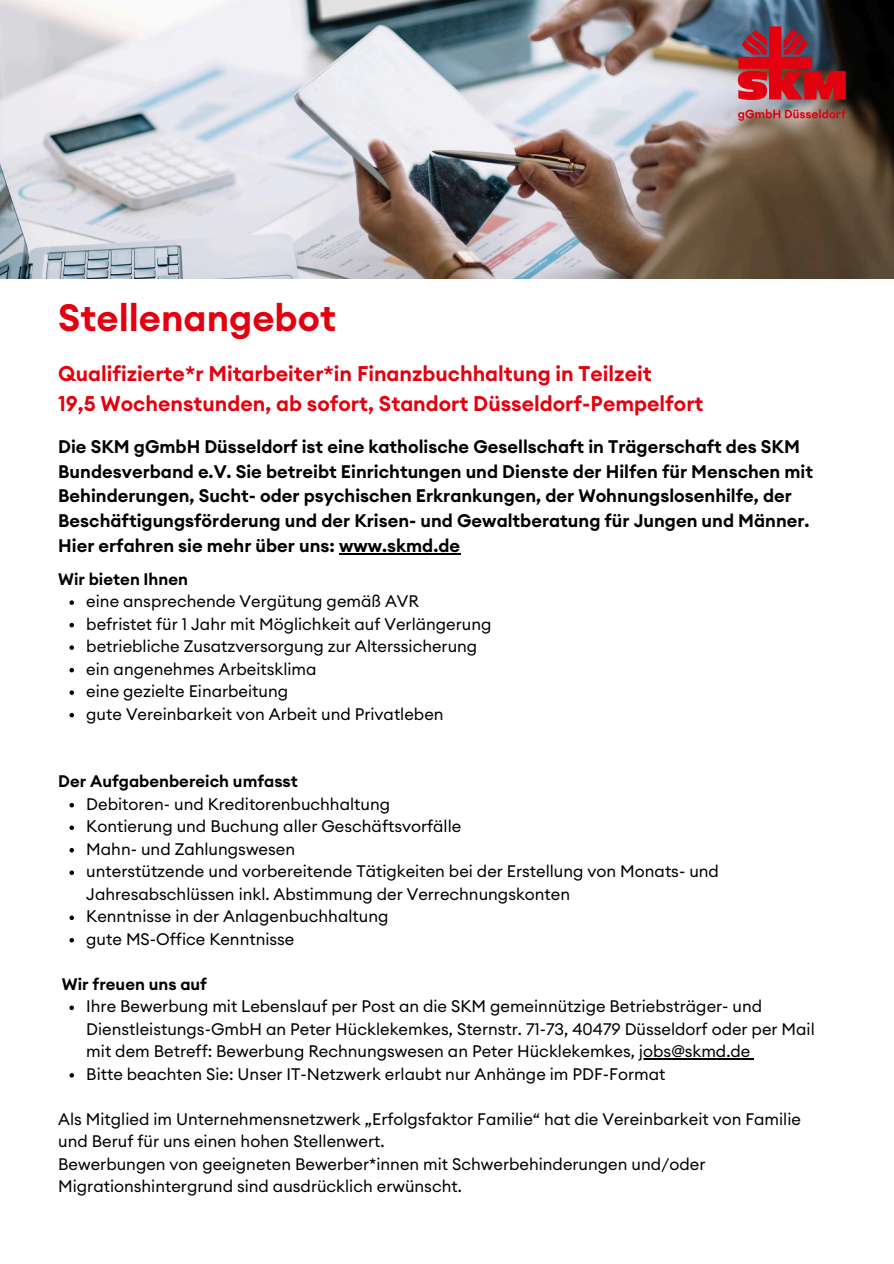
<style>
.page{position:relative;width:894px;height:1264px;background:#fff}
.page>*{position:absolute;margin:0;border:0;box-sizing:border-box;transform-origin:0 0}
.t1{font:600 37.5px "Euclid Circular A";color:#e3000f}
.t2{font:600 21px/29.2px "Euclid Circular A";color:#e3000f}
.t3{font:600 18px/24.8px "Euclid Circular A";color:#000}
.t4{font:16.5px/22.5px "Euclid Circular A";color:#000}
.t5{font:600 16.5px "Euclid Circular A";color:#000}
</style>
<div class="page">
<img style="left:0;top:0;width:893px;height:278px">
<img style="left:732px;top:22px;width:117px;height:103px">
<hr style="left:339px;top:553px;width:121px;height:1px;background:#000">
<svg style="left:69px;top:600px;width:5px;height:5px"></svg>
<svg style="left:69px;top:623px;width:5px;height:4px"></svg>
<svg style="left:69px;top:645px;width:5px;height:5px"></svg>
<svg style="left:69px;top:668px;width:5px;height:4px"></svg>
<svg style="left:69px;top:690px;width:5px;height:5px"></svg>
<svg style="left:69px;top:713px;width:5px;height:4px"></svg>
<svg style="left:69px;top:803px;width:5px;height:4px"></svg>
<svg style="left:69px;top:825px;width:5px;height:5px"></svg>
<svg style="left:69px;top:848px;width:5px;height:4px"></svg>
<svg style="left:69px;top:870px;width:5px;height:5px"></svg>
<svg style="left:69px;top:915px;width:5px;height:5px"></svg>
<svg style="left:69px;top:938px;width:5px;height:4px"></svg>
<svg style="left:69px;top:1005px;width:5px;height:5px"></svg>
<hr style="left:638px;top:1058px;width:112px;height:1px;background:#000">
<svg style="left:69px;top:1073px;width:5px;height:4px"></svg>
<p class="t1" style="left:58px;top:301px;width:279px">Stellenangebot</p>
<p class="t2" style="left:58px;top:360px;width:646px">Qualifizierte*r Mitarbeiter*in Finanzbuchhaltung in Teilzeit<br>19,5 Wochenstunden, ab sofort, Standort Düsseldorf-Pempelfort</p>
<h1 class="t3" style="left:58px;top:435px;width:756px">Die SKM gGmbH Düsseldorf ist eine katholische Gesellschaft in Trägerschaft des SKM Bundesverband e.V. Sie betreibt Einrichtungen und Dienste der Hilfen für Menschen mit Behinderungen, Sucht- oder psychischen Erkrankungen, der Wohnungslosenhilfe, der Beschäftigungsförderung und der Krisen- und Gewaltberatung für Jungen und Männer.<br>Hier erfahren sie mehr über uns: www.skmd.de</h1>
<h2 class="t5" style="left:58px;top:571px;width:131px">Wir bieten Ihnen</h2>
<h3 class="t4" style="left:86px;top:591px;width:334px">eine ansprechende Vergütung gemäß AVR</h3>
<h3 class="t4" style="left:86px;top:613px;width:406px">befristet für 1 Jahr mit Möglichkeit auf Verlängerung</h3>
<p class="t4" style="left:86px;top:636px;width:392px">betriebliche Zusatzversorgung zur Alterssicherung</p>
<p class="t4" style="left:86px;top:658px;width:232px">ein angenehmes Arbeitsklima</p>
<p class="t4" style="left:86px;top:681px;width:203px">eine gezielte Einarbeitung</p>
<p class="t4" style="left:86px;top:703px;width:359px">gute Vereinbarkeit von Arbeit und Privatleben</p>
<p class="t5" style="left:58px;top:774px;width:241px">Der Aufgabenbereich umfasst</p>
<p class="t4" style="left:86px;top:793px;width:305px">Debitoren- und Kreditorenbuchhaltung</p>
<h3 class="t4" style="left:86px;top:816px;width:376px">Kontierung und Buchung aller Geschäftsvorfälle</h3>
<p class="t4" style="left:86px;top:838px;width:210px">Mahn- und Zahlungswesen</p>
<p class="t4" style="left:86px;top:861px;width:634px">unterstützende und vorbereitende Tätigkeiten bei der Erstellung von Monats- und<br>Jahresabschlüssen inkl. Abstimmung der Verrechnungskonten</p>
<p class="t4" style="left:86px;top:906px;width:303px">Kenntnisse in der Anlagenbuchhaltung</p>
<p class="t4" style="left:86px;top:928px;width:210px">gute MS-Office Kenntnisse</p>
<p class="t5" style="left:62px;top:976px;width:146px">Wir freuen uns auf</p>
<p class="t4" style="left:86px;top:996px;width:729px">Ihre Bewerbung mit Lebenslauf per Post an die SKM gemeinnützige Betriebsträger- und<br>Dienstleistungs-GmbH an Peter Hücklekemkes, Sternstr. 71-73, 40479 Düsseldorf oder per Mail mit dem Betreff: Bewerbung Rechnungswesen an Peter Hücklekemkes, jobs@skmd.de</p>
<h3 class="t4" style="left:86px;top:1063px;width:580px">Bitte beachten Sie: Unser IT-Netzwerk erlaubt nur Anhänge im PDF-Format</h3>
<h3 class="t4" style="left:58px;top:1108px;width:744px">Als Mitglied im Unternehmensnetzwerk „Erfolgsfaktor Familie“ hat die Vereinbarkeit von Familie</h3>
<p class="t4" style="left:58px;top:1131px;width:648px">und Beruf für uns einen hohen Stellenwert.<br>Bewerbungen von geeigneten Bewerber*innen mit Schwerbehinderungen und/oder</p>
<p class="t4" style="left:58px;top:1176px;width:405px">Migrationshintergrund sind ausdrücklich erwünscht.</p>
</div>
